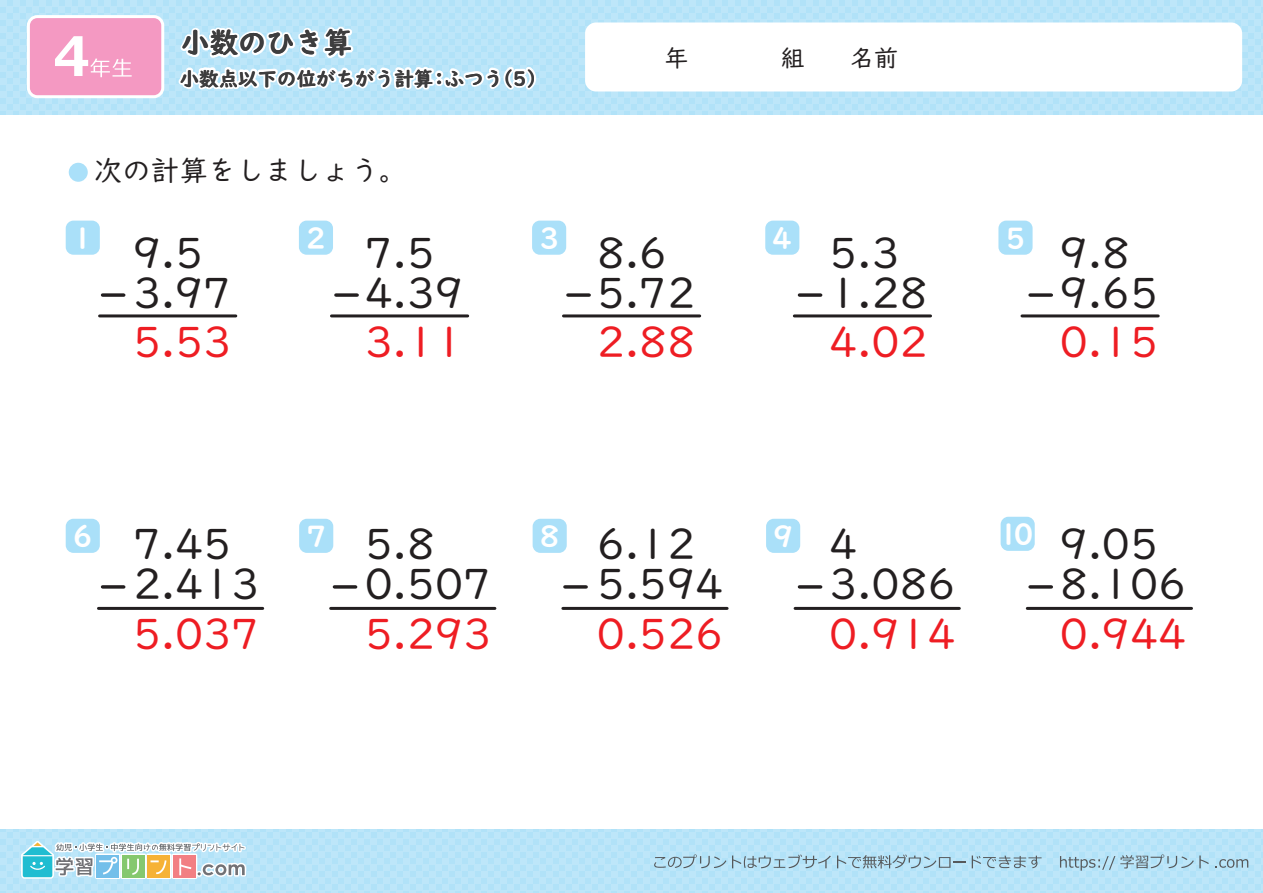
<style>
.page{position:relative;width:1263px;height:893px;background:#fff}
.page>*{position:absolute;margin:0;border:0;box-sizing:border-box;transform-origin:0 0}
.t1{font:42.6px/40px "UD Digi Kyokasho NP R";color:#231f20}
.t2{font:42.6px "UD Digi Kyokasho NP R";color:#ee1d23}
.t3{font:28.65px "UD Digi Kyokasho NP B";color:#fff}
.t4{font:28.5px "UD Digi Kyokasho NP R";color:#231f20}
.t5{font:28.5px "UD Digi Kyokasho NP B";color:#231f20}
.t6{font:24px "UD Digi Kyokasho NP R";color:#231f20}
.t7{font:19.5px "UD Digi Kyokasho NP B";color:#231f20}
</style>
<div class="page">
<div style="left:0;top:0;width:1263px;height:114px;background:#bde6f9"></div>
<div style="left:585px;top:23px;width:657px;height:69px;background:#fff;border-radius:11px"></div>
<div style="left:27px;top:15px;width:137px;height:83px;border:6px solid #fff;border-radius:8px"></div>
<div style="left:30px;top:18px;width:131px;height:77px;background:#f499c2;border-radius:8px"></div>
<svg style="left:55px;top:36px;width:77px;height:41px"></svg>
<div style="left:0;top:830px;width:1263px;height:63px;background:#bde6f9"></div>
<svg style="left:1060px;top:854px;width:149px;height:17px"></svg>
<svg style="left:1215px;top:859px;width:33px;height:9px"></svg>
<svg style="left:654px;top:854px;width:72px;height:14px"></svg>
<svg style="left:732px;top:854px;width:99px;height:14px"></svg>
<svg style="left:837px;top:854px;width:129px;height:14px"></svg>
<svg style="left:972px;top:855px;width:69px;height:13px"></svg>
<svg style="left:15px;top:829px;width:233px;height:51px"></svg>
<div style="left:69px;top:163px;width:19px;height:19px;background:#aae0f9;border-radius:50%"></div>
<svg style="left:336px;top:293px;width:21px;height:4px"></svg>
<svg style="left:103px;top:293px;width:21px;height:4px"></svg>
<svg style="left:568px;top:293px;width:21px;height:4px"></svg>
<svg style="left:799px;top:293px;width:22px;height:4px"></svg>
<hr style="left:794px;top:314px;width:136px;height:3px;background:#231f20">
<hr style="left:563px;top:314px;width:137px;height:3px;background:#231f20">
<hr style="left:331px;top:314px;width:137px;height:3px;background:#231f20">
<hr style="left:1022px;top:314px;width:136px;height:3px;background:#231f20">
<hr style="left:100px;top:314px;width:136px;height:3px;background:#231f20">
<hr style="left:98px;top:607px;width:165px;height:3px;background:#231f20">
<hr style="left:795px;top:607px;width:164px;height:3px;background:#231f20">
<hr style="left:563px;top:607px;width:164px;height:3px;background:#231f20">
<hr style="left:331px;top:607px;width:164px;height:3px;background:#231f20">
<hr style="left:1027px;top:607px;width:164px;height:3px;background:#231f20">
<svg style="left:1030px;top:293px;width:21px;height:4px"></svg>
<svg style="left:334px;top:585px;width:22px;height:4px"></svg>
<svg style="left:103px;top:585px;width:21px;height:4px"></svg>
<svg style="left:565px;top:585px;width:21px;height:4px"></svg>
<svg style="left:799px;top:585px;width:22px;height:4px"></svg>
<svg style="left:1030px;top:585px;width:21px;height:4px"></svg>
<div style="left:765px;top:221px;width:34px;height:34px;background:#aae0f9;border-radius:8px"></div>
<div style="left:299px;top:221px;width:34px;height:34px;background:#aae0f9;border-radius:8px"></div>
<div style="left:532px;top:221px;width:34px;height:34px;background:#aae0f9;border-radius:8px"></div>
<div style="left:1000px;top:517px;width:35px;height:34px;background:#aae0f9;border-radius:8px"></div>
<div style="left:66px;top:221px;width:34px;height:34px;background:#aae0f9;border-radius:8px"></div>
<div style="left:299px;top:519px;width:34px;height:34px;background:#aae0f9;border-radius:8px"></div>
<div style="left:66px;top:519px;width:34px;height:34px;background:#aae0f9;border-radius:8px"></div>
<div style="left:533px;top:519px;width:34px;height:34px;background:#aae0f9;border-radius:8px"></div>
<div style="left:998px;top:221px;width:34px;height:34px;background:#aae0f9;border-radius:8px"></div>
<div style="left:766px;top:519px;width:34px;height:34px;background:#aae0f9;border-radius:8px"></div>
<svg style="left:175px;top:0;width:365px;height:115px"></svg>
<p class="t5" style="left:181px;top:26px;width:173px">小数のひき算</p>
<p class="t7" style="left:180px;top:67px;width:271px">小数点以下の位がちがう計算：</p>
<p class="t7" style="left:493px;top:67px;width:54px">（5）</p>
<p class="t7" style="left:445px;top:67px;width:60px">ふつう</p>
<p class="t6" style="left:664px;top:44px;width:25px">年</p>
<p class="t6" style="left:781px;top:44px;width:25px">組</p>
<p class="t6" style="left:850px;top:44px;width:49px">名前</p>
<p class="t4" style="left:94px;top:154px;width:315px">次の計算をしましょう。</p>
<p class="t3" style="left:73px;top:221px;width:22px">1</p>
<p class="t1" style="left:133px;top:233px;width:100px">9.5<br>3.97</p>
<p class="t3" style="left:306px;top:221px;width:22px">2</p>
<p class="t3" style="left:539px;top:221px;width:22px">3</p>
<p class="t3" style="left:772px;top:221px;width:22px">4</p>
<p class="t3" style="left:1005px;top:221px;width:22px">5</p>
<p class="t1" style="left:365px;top:233px;width:100px">7.5<br>4.39</p>
<p class="t1" style="left:597px;top:233px;width:100px">8.6<br>5.72</p>
<p class="t1" style="left:829px;top:233px;width:100px">5.3<br>1.28</p>
<p class="t1" style="left:1060px;top:233px;width:100px">9.8<br>9.65</p>
<p class="t2" style="left:133px;top:318px;width:100px">5.53</p>
<p class="t2" style="left:365px;top:318px;width:100px">3.11</p>
<p class="t2" style="left:597px;top:318px;width:100px">2.88</p>
<p class="t2" style="left:829px;top:318px;width:100px">4.02</p>
<p class="t2" style="left:1060px;top:318px;width:100px">0.15</p>
<p class="t3" style="left:998px;top:517px;width:37px">10</p>
<p class="t3" style="left:73px;top:519px;width:22px">6</p>
<p class="t3" style="left:306px;top:519px;width:22px">7</p>
<p class="t3" style="left:539px;top:519px;width:22px">8</p>
<p class="t3" style="left:773px;top:519px;width:22px">9</p>
<p class="t1" style="left:133px;top:524px;width:128px">7.45<br>2.413</p>
<p class="t1" style="left:365px;top:524px;width:128px">5.8<br>0.507</p>
<p class="t1" style="left:597px;top:524px;width:128px">6.12<br>5.594</p>
<p class="t1" style="left:829px;top:524px;width:128px">4<br>3.086</p>
<p class="t1" style="left:1060px;top:524px;width:128px">9.05<br>8.106</p>
<p class="t2" style="left:133px;top:610px;width:128px">5.037</p>
<p class="t2" style="left:365px;top:610px;width:128px">5.293</p>
<p class="t2" style="left:597px;top:610px;width:128px">0.526</p>
<p class="t2" style="left:829px;top:610px;width:128px">0.914</p>
<p class="t2" style="left:1060px;top:610px;width:128px">0.944</p>
</div>
